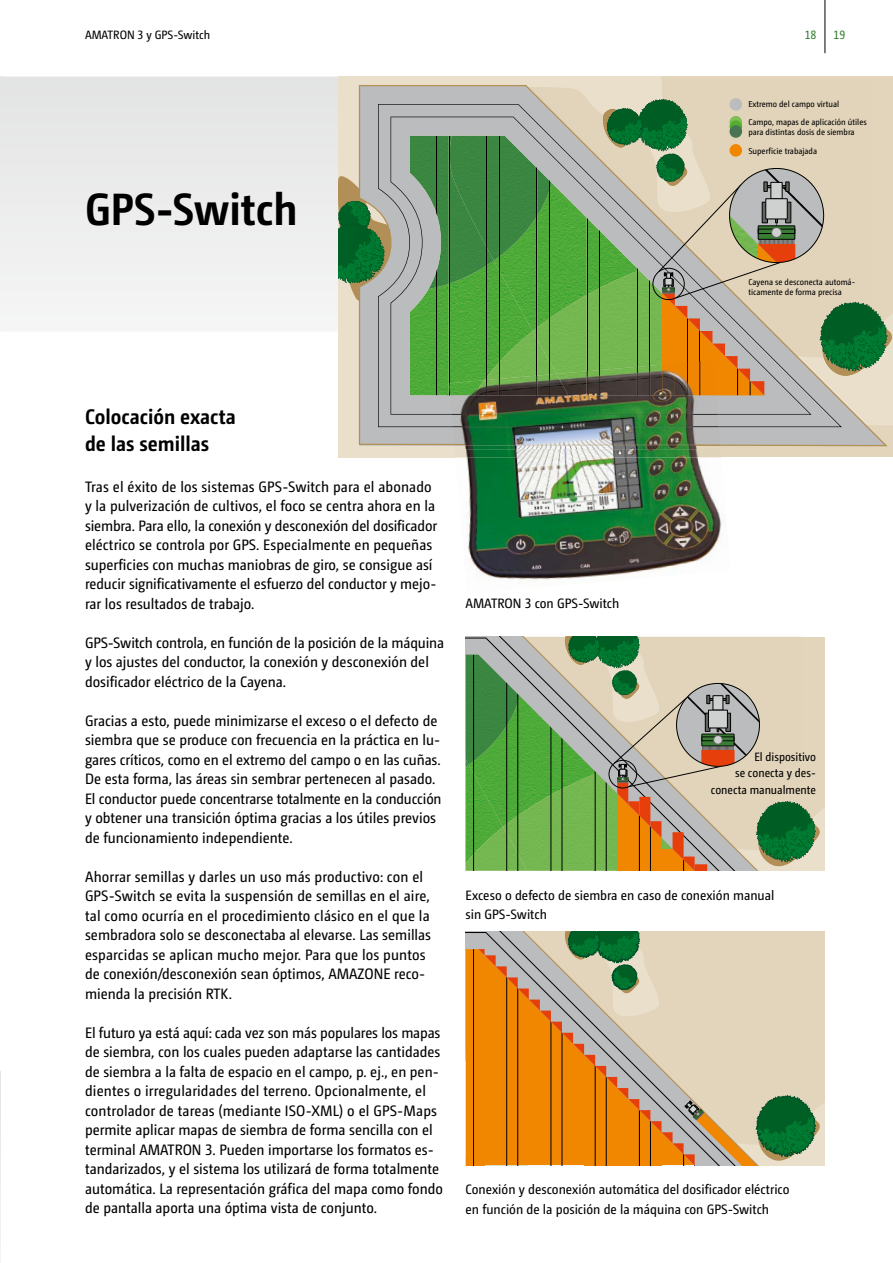
<style>
.page{position:relative;width:893px;height:1263px;background:#fff}
.page>*{position:absolute;margin:0;border:0;box-sizing:border-box;transform-origin:0 0}
.Head{font:700 45px "Camingo Dos Pro S Cd";color:#000}
.Subhead{font:700 21px/27px "Camingo Dos Pro S Cd";color:#000}
.Body{font:15px/19.5px "Camingo Dos Pro S Cd";color:#000}
.BU_Head{font:13.5px/19.5px "Camingo Dos Pro S Cd";color:#000}
.BU_Head-2{font:12px/16.5px "Camingo Dos Pro S Cd";color:#000;text-align:right}
.Kolumnentitel{font:12px "Camingo Dos Pro S Cd";color:#000}
.t1{font:12px "Camingo Dos Pro S Cd";color:#387d33}
.BU_Body{font:8.7px/10.4px "Camingo Dos Pro S Cd";color:#000}
</style>
<div class="page">
<svg style="left:1px;top:77px;width:338px;height:255px"></svg>
<svg style="left:339px;top:77px;width:554px;height:380px;background:#8faf83"></svg>
<svg style="left:466px;top:931px;width:359px;height:234px;background:#cdab71"></svg>
<svg style="left:466px;top:637px;width:359px;height:234px;background:#a1b182"></svg>
<img style="left:455px;top:457px;width:267px;height:123px">
<img style="left:596px;top:446px;width:125px;height:11px">
<img style="left:455px;top:449px;width:145px;height:8px">
<img style="left:449px;top:380px;width:25px;height:15px">
<img style="left:454px;top:446px;width:142px;height:3px">
<img style="left:556px;top:365px;width:43px;height:30px">
<img style="left:474px;top:374px;width:94px;height:21px">
<svg style="left:499px;top:379px;width:1px;height:16px"></svg>
<svg style="left:486px;top:380px;width:1px;height:15px"></svg>
<svg style="left:549px;top:374px;width:1px;height:21px"></svg>
<svg style="left:537px;top:376px;width:1px;height:19px"></svg>
<svg style="left:587px;top:371px;width:1px;height:24px"></svg>
<svg style="left:599px;top:99px;width:294px;height:332px;background:#b5b493"></svg>
<img style="left:700px;top:361px;width:1px;height:34px">
<img style="left:687px;top:362px;width:1px;height:33px">
<img style="left:450px;top:395px;width:270px;height:51px">
<img style="left:453px;top:426px;width:265px;height:1px">
<img style="left:452px;top:414px;width:265px;height:1px">
<img style="left:454px;top:444px;width:266px;height:2px">
<hr style="left:825px;top:0;width:1px;height:53px;background:#000">
<hr style="left:0;top:77px;width:1px;height:255px;background:#ececec">
<hr style="left:0;top:1071px;width:1px;height:192px;background:#ececec">
<p class="Kolumnentitel" style="left:85px;top:28px;width:127px">AMATRON 3 y GPS-Switch</p>
<p class="Head" style="left:85px;top:182px;width:214px">GPS-Switch</p>
<p class="t1" style="left:805px;top:28px;width:13px">18</p>
<p class="t1" style="left:833px;top:28px;width:13px">19</p>
<p class="BU_Body" style="left:748px;top:99px;width:92px">Extremo del campo virtual</p>
<p class="BU_Body" style="left:748px;top:117px;width:120px">Campo, mapas de aplicación útiles para distintas dosis de siembra</p>
<p class="BU_Body" style="left:748px;top:145px;width:70px">Superficie trabajada</p>
<p class="BU_Body" style="left:748px;top:277px;width:108px">Cayena se desconecta automá&shy;ticamente de forma precisa</p>
<p class="Subhead" style="left:85px;top:403px;width:152px">Colocación exacta de las semillas</p>
<p class="Body" style="left:85px;top:477px;width:354px">Tras el éxito de los sistemas GPS-Switch para el abonado y la pulverización de cultivos, el foco se centra ahora en la siembra. Para ello, la conexión y desconexión del dosificador eléctrico se controla por GPS. Especialmente en pequeñas superficies con muchas maniobras de giro, se consigue así reducir significativamente el esfuerzo del conductor y mejo&shy;rar los resultados de trabajo.</p>
<p class="Body" style="left:85px;top:633px;width:361px">GPS-Switch controla, en función de la posición de la máquina y los ajustes del conductor, la conexión y desconexión del dosificador eléctrico de la Cayena.</p>
<p class="Body" style="left:85px;top:711px;width:358px">Gracias a esto, puede minimizarse el exceso o el defecto de siembra que se produce con frecuencia en la práctica en lu&shy;gares críticos, como en el extremo del campo o en las cuñas.<br>De esta forma, las áreas sin sembrar pertenecen al pasado.<br>El conductor puede concentrarse totalmente en la conducción y obtener una transición óptima gracias a los útiles previos de funcionamiento independiente.</p>
<p class="Body" style="left:85px;top:867px;width:348px">Ahorrar semillas y darles un uso más productivo: con el GPS-Switch se evita la suspensión de semillas en el aire, tal como ocurría en el procedimiento clásico en el que la sembradora solo se desconectaba al elevarse. Las semillas esparcidas se aplican mucho mejor. Para que los puntos de conexión/desconexión sean óptimos, AMAZONE reco&shy;mienda la precisión RTK.</p>
<p class="Body" style="left:85px;top:1023px;width:359px">El futuro ya está aquí: cada vez son más populares los mapas de siembra, con los cuales pueden adaptarse las cantidades de siembra a la falta de espacio en el campo, p. ej., en pen&shy;dientes o irregularidades del terreno. Opcionalmente, el controlador de tareas (mediante ISO-XML) o el GPS-Maps permite aplicar mapas de siembra de forma sencilla con el terminal AMATRON 3. Pueden importarse los formatos es&shy;tandarizados, y el sistema los utilizará de forma totalmente automática. La representación gráfica del mapa como fondo de pantalla aporta una óptima vista de conjunto.</p>
<p class="BU_Head" style="left:466px;top:593px;width:155px">AMATRON 3 con GPS-Switch</p>
<p class="BU_Head-2" style="left:711px;top:748px;width:107px">El dispositivo<br>se conecta y des&shy;conecta manualmente</p>
<p class="BU_Head" style="left:466px;top:885px;width:310px">Exceso o defecto de siembra en caso de conexión manual sin GPS-Switch</p>
<p class="BU_Head" style="left:466px;top:1180px;width:325px">Conexión y desconexión automática del dosificador eléctrico en función de la posición de la máquina con GPS-Switch</p>
</div>
